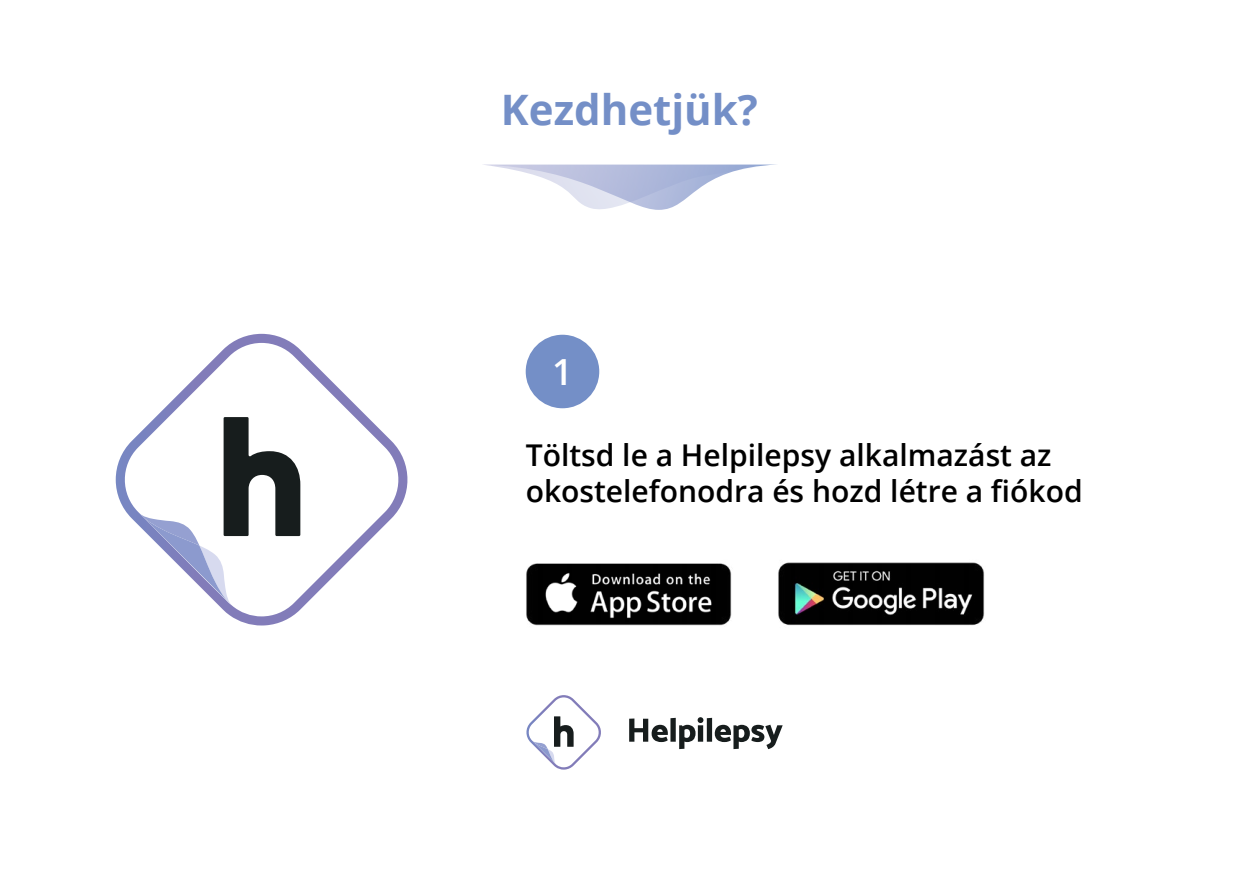
<style>
.page{position:relative;width:1259px;height:893px;background:#fff}
.page>*{position:absolute;margin:0;border:0;box-sizing:border-box;transform-origin:0 0}
.t1{font:700 42px "Open Sans";color:#748fc7}
.t2{font:600 36px "Open Sans";color:#fff}
.t3{font:600 30px/36px "Open Sans";color:#000}
</style>
<div class="page">
<img style="left:116px;top:334px;width:292px;height:291px">
<svg style="left:139px;top:417px;width:161px;height:188px"></svg>
<img style="left:778px;top:562px;width:207px;height:64px">
<img style="left:526px;top:563px;width:206px;height:63px">
<img style="left:526px;top:695px;width:75px;height:75px">
<svg style="left:532px;top:716px;width:41px;height:48px"></svg>
<svg style="left:629px;top:718px;width:39px;height:24px"></svg>
<div style="left:670px;top:718px;width:6px;height:24px;background:#171d1d"></div>
<svg style="left:679px;top:717px;width:24px;height:32px"></svg>
<div style="left:707px;top:718px;width:5px;height:24px;background:#171d1d"></div>
<svg style="left:715px;top:725px;width:67px;height:24px"></svg>
<svg style="left:487px;top:165px;width:282px;height:45px"></svg>
<div style="left:526px;top:335px;width:73px;height:73px;background:#748fc7;border-radius:50%"></div>
<h1 class="t1" style="left:501px;top:80px;width:258px">Kezdhetjük?</h1>
<p class="t2" style="left:552px;top:347px;width:22px">1</p>
<p class="t3" style="left:526px;top:436px;width:558px">Töltsd le a Helpilepsy alkalmazást az okostelefonodra és hozd létre a fiókod</p>
</div>
